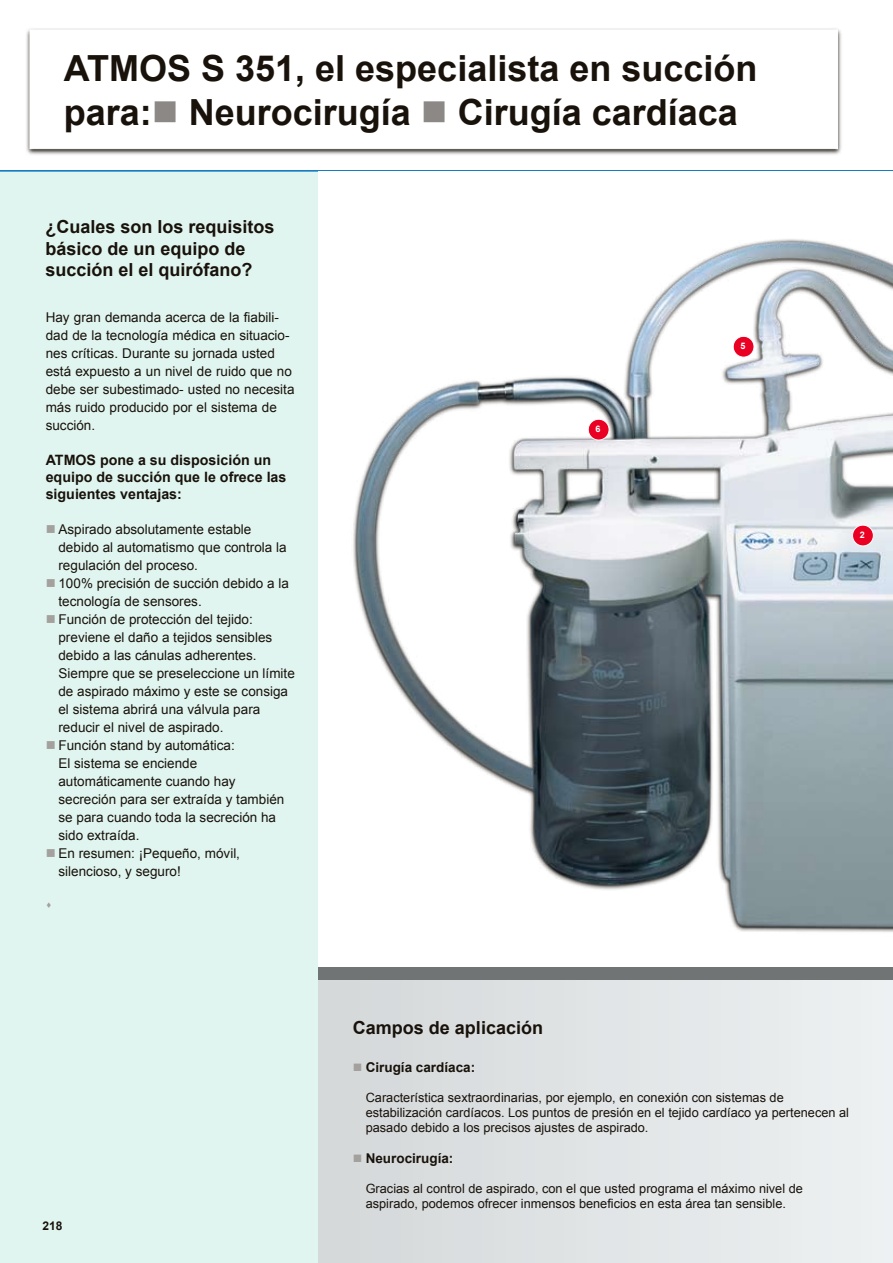
<style>
.page{position:relative;width:893px;height:1263px;background:#fff}
.page>*{position:absolute;margin:0;border:0;box-sizing:border-box;transform-origin:0 0}
.t1{font:700 36px/43.2px "Arial";color:#18120b}
.t2{font:700 18px/21.6px "Arial";color:#18120b}
.t3{font:700 14.25px/17.1px "Arial";color:#18120b}
.t4{font:13.5px/18px "Arial";color:#18120b}
.t5{font:700 13.5px "Arial";color:#18120b}
.t6{font:12.75px/15px "Arial";color:#18120b}
.t7{font:700 12px "Arial";color:#18120b}
.t8{font:700 9px "Arial";color:#fff}
.s1{color:#8b8885}
.s2{color:#a3a09d}
</style>
<div class="page">
<div style="left:0;top:172px;width:319px;height:1091px;background:#e1f5f0"></div>
<hr style="left:0;top:170px;width:893px;height:2px;background:#006fbd">
<div style="left:319px;top:732px;width:574px;height:531px;background:linear-gradient(to right,#d5d8d9,#eef1f2)"></div>
<div style="left:319px;top:967px;width:574px;height:12px;background:#717475"></div>
<svg style="left:26px;top:28px;width:816px;height:127px"></svg>
<div style="left:30px;top:30px;width:808px;height:119px;background:#fff;border:1px solid #fff"></div>
<div style="left:319px;top:172px;width:574px;height:795px;background:#fff"></div>
<svg style="left:351px;top:979px;width:542px;height:25px;fill:#e2e5e7"></svg>
<img style="left:353px;top:239px;width:540px;height:693px">
<div style="left:852px;top:525px;width:21px;height:21px;background:#ea0023;border-radius:50%"></div>
<div style="left:852px;top:525px;width:22px;height:21px;border:1px solid #fff;border-radius:50%"></div>
<div style="left:733px;top:336px;width:21px;height:21px;background:#ea0023;border-radius:50%"></div>
<div style="left:733px;top:336px;width:21px;height:21px;border:1px solid #fff;border-radius:50%"></div>
<div style="left:588px;top:419px;width:21px;height:21px;background:#ea0023;border-radius:50%"></div>
<div style="left:588px;top:419px;width:21px;height:21px;border:1px solid #fff;border-radius:50%"></div>
<h1 class="t1" style="left:64px;top:48px;width:695px">ATMOS S 351, el especialista en succión para:<span class="s1">■</span> Neurocirugía <span class="s1">■</span> Cirugía cardíaca</h1>
<h2 class="t2" style="left:45px;top:216px;width:231px">¿Cuales son los requisitos básico de un equipo de succión el el quirófano?</h2>
<p class="t4" style="left:46px;top:308px;width:250px">Hay gran demanda acerca de la fiabili&shy;dad de la tecnología médica en situacio&shy;nes críticas. Durante su jornada usted está expuesto a un nivel de ruido que no debe ser subestimado- usted no necesita más ruido producido por el sistema de succión.</p>
<p class="t3" style="left:46px;top:452px;width:242px">ATMOS pone a su disposición un equipo de succión que le ofrece las siguientes ventajas:</p>
<p class="t4" style="left:58px;top:520px;width:230px;text-indent:-13px"><span class="s2">■</span> Aspirado absolutamente estable debido al automatismo que controla la regulación del proceso.</p>
<p class="t4" style="left:58px;top:574px;width:232px;text-indent:-13px"><span class="s2">■</span> 100% precisión de succión debido a la tecnología de sensores.</p>
<p class="t4" style="left:58px;top:610px;width:238px;text-indent:-13px"><span class="s2">■</span> Función de protección del tejido: previene el daño a tejidos sensibles debido a las cánulas adherentes.<br>Siempre que se preseleccione un límite de aspirado máximo y este se consiga el sistema abrirá una válvula para reducir el nivel de aspirado.</p>
<p class="t4" style="left:58px;top:736px;width:227px;text-indent:-13px"><span class="s2">■</span> Función stand by automática:<br>El sistema se enciende automáticamente cuando hay secreción para ser extraída y también se para cuando toda la secreción ha sido extraída.</p>
<p class="t4" style="left:58px;top:844px;width:183px;text-indent:-13px"><span class="s2">■</span> En resumen: ¡Pequeño, móvil, silencioso, y seguro!</p>
<p class="t8" style="left:595px;top:423px;width:7px">6</p>
<p class="t8" style="left:740px;top:340px;width:7px">5</p>
<p class="t8" style="left:860px;top:529px;width:7px">2</p>
<p class="t7" style="left:43px;top:1217px;width:22px">218</p>
<h2 class="t2" style="left:353px;top:1017px;width:192px">Campos de aplicación</h2>
<p class="t5" style="left:353px;top:1058px;width:124px"><span class="s2">■</span> Cirugía cardíaca:</p>
<p class="t6" style="left:366px;top:1090px;width:485px">Característica sextraordinarias, por ejemplo, en conexión con sistemas de estabilización cardíacos. Los puntos de presión en el tejido cardíaco ya pertenecen al pasado debido a los precisos ajustes de aspirado.</p>
<p class="t5" style="left:353px;top:1149px;width:102px"><span class="s2">■</span> Neurocirugía:</p>
<p class="t6" style="left:366px;top:1181px;width:439px">Gracias al control de aspirado, con el que usted programa el máximo nivel de aspirado, podemos ofrecer inmensos beneficios en esta área tan sensible.</p>
</div>
